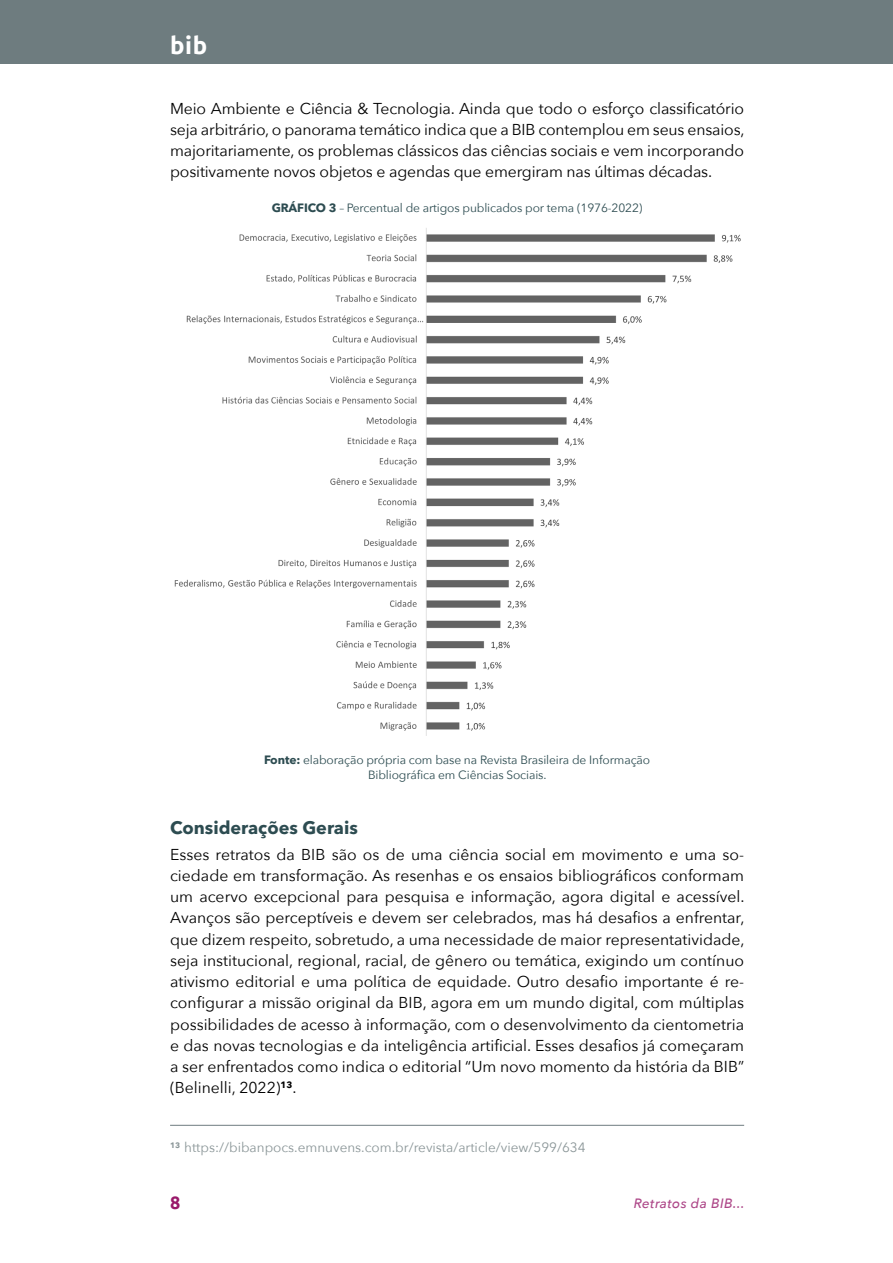
<style>
.page{position:relative;width:893px;height:1263px;background:#fff}
.page>*{position:absolute;margin:0;border:0;box-sizing:border-box;transform-origin:0 0}
.t1{font:700 24px "Ubuntu";color:#fff}
.t2{font:700 18px "Avenir Next LT Pro";color:#2d4c51}
.t3{font:700 18px "Ubuntu";color:#99196a}
.t4{font:15.75px/21.3px "Avenir Next";letter-spacing:-.005em;color:#000;text-align:justify}
.t5{font:13.5px "Avenir Next";color:#8b9698}
.t6{font:italic 500 13.5px "Avenir Next";letter-spacing:.03em;color:#ad4788}
.t7{font:12px/15.3px "Avenir Next";letter-spacing:-.01em;color:#2d4c51;text-align:center}
.s1{font-family:"Avenir Next LT Pro";font-weight:700}
</style>
<div class="page">
<div style="left:0;top:0;width:893px;height:64px;background:#6e7c7f"></div>
<img style="left:174px;top:228px;width:567px;height:507px">
<hr style="left:170px;top:1125px;width:574px;height:1px;background:#6e7c7f">
<h1 class="t1" style="left:170px;top:31px;width:39px">bib</h1>
<p class="t4" style="left:170px;top:97px;width:576px">Meio Ambiente e Ciência &amp; Tecnologia. Ainda que todo o esforço classificatório seja arbitrário, o panorama temático indica que a BIB contemplou em seus ensaios, majoritariamente, os problemas clássicos das ciências sociais e vem incorporando positivamente novos objetos e agendas que emergiram nas últimas décadas.</p>
<p class="t7" style="left:272px;top:199px;width:372px"><span class="s1">GRÁFICO 3</span> – Percentual de artigos publicados por tema (1976-2022)</p>
<p class="t7" style="left:264px;top:751px;width:388px"><span class="s1">Fonte:</span> elaboração própria com base na Revista Brasileira de Informação<br>Bibliográfica em Ciências Sociais.</p>
<p class="t2" style="left:170px;top:817px;width:189px">Considerações Gerais</p>
<p class="t4" style="left:170px;top:843px;width:576px">Esses retratos da BIB são os de uma ciência social em movimento e uma so&shy;ciedade em transformação. As resenhas e os ensaios bibliográficos conformam um acervo excepcional para pesquisa e informação, agora digital e acessível.<br>Avanços são perceptíveis e devem ser celebrados, mas há desafios a enfrentar, que dizem respeito, sobretudo, a uma necessidade de maior representatividade, seja institucional, regional, racial, de gênero ou temática, exigindo um contínuo ativismo editorial e uma política de equidade. Outro desafio importante é re&shy;configurar a missão original da BIB, agora em um mundo digital, com múltiplas possibilidades de acesso à informação, com o desenvolvimento da cientometria e das novas tecnologias e da inteligência artificial. Esses desafios já começaram a ser enfrentados como indica o editorial “Um novo momento da história da BIB” (Belinelli, 2022)<sup>13</sup>.</p>
<p class="t5" style="left:170px;top:1136px;width:417px"><sup>13</sup> https://bibanpocs.emnuvens.com.br/revista/article/view/599/634</p>
<p class="t3" style="left:170px;top:1191px;width:12px">8</p>
<p class="t6" style="left:634px;top:1192px;width:112px">Retratos da BIB...</p>
</div>
